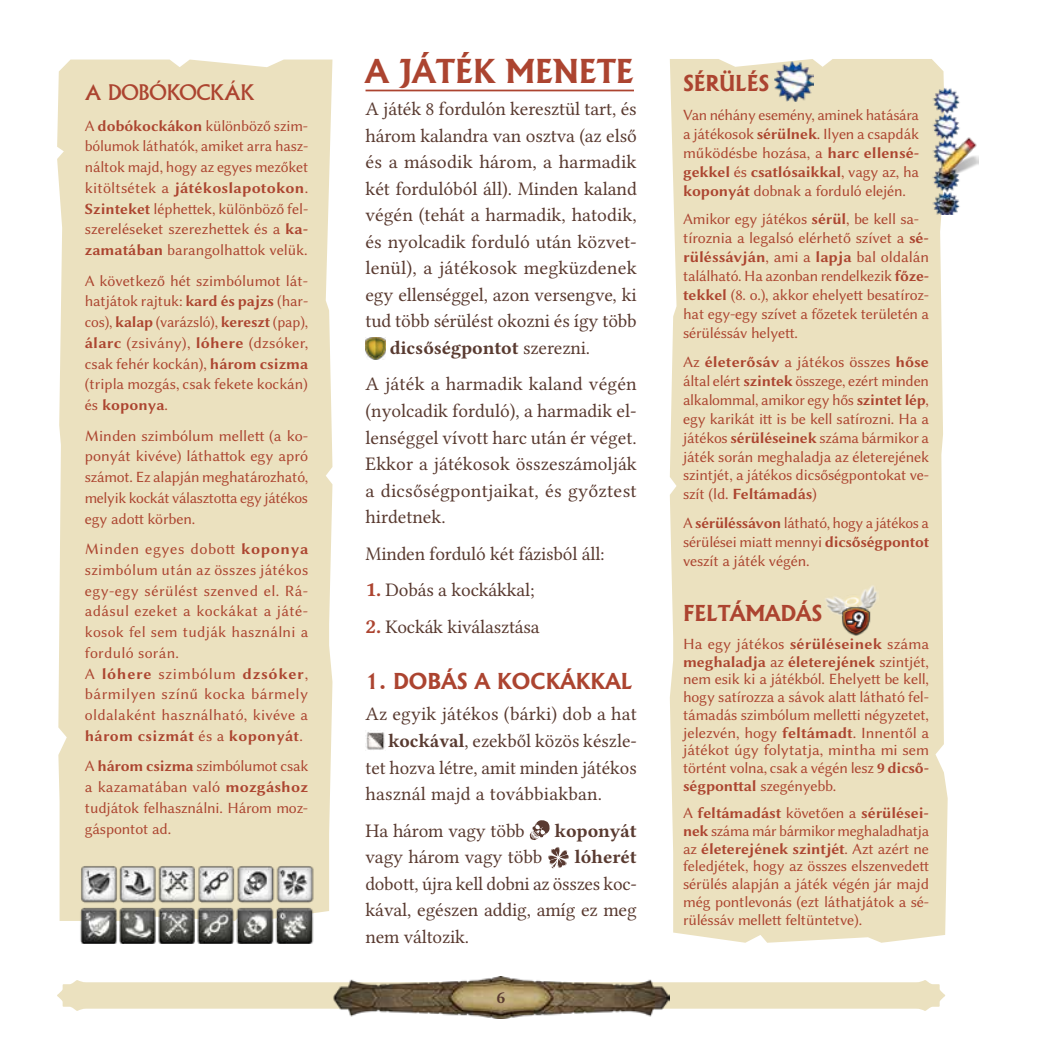
<style>
.page{position:relative;width:1042px;height:1042px;background:#fff}
.page>*{position:absolute;margin:0;border:0;box-sizing:border-box;transform-origin:0 0}
.t1{font:700 31.5px "Albertus";color:#ac4430}
.t2{font:700 21px "Albertus";letter-spacing:-.01em;color:#ac4430}
.t3{font:21px "Albertus MTCE";letter-spacing:-.01em;color:#ac4430}
.t4{font:19.25px/26.6px "Libertinus Serif";letter-spacing:-.005em;color:#593a30;text-align:justify}
.t5{font:700 19.25px "Libertinus Serif";letter-spacing:-.005em;color:#593a30}
.t6{font:700 17.5px "Libertinus Serif";color:#593a30}
.t7{font:15.75px/20.7px "Libertinus Sans";letter-spacing:-.01em;color:#ac4530;text-align:justify}
.t8{font:15.75px/20.7px "Libertinus Sans";letter-spacing:.02em;color:#ac4530}
.s1{font-weight:700}
.s2{font-weight:400}
.s3{font-weight:700;font-size:21px;color:#ac4430}
</style>
<div class="page">
<svg style="left:57px;top:980px;width:888px;height:31px;background:#eee5c9"></svg>
<img style="left:332px;top:977px;width:338px;height:41px">
<svg style="left:57px;top:60px;width:275px;height:861px;fill:#ebe1bf"></svg>
<hr style="left:365px;top:90px;width:269px;height:1px;background:#ac4430">
<img style="left:365px;top:337px;width:20px;height:22px">
<img style="left:365px;top:732px;width:20px;height:18px">
<svg style="left:530px;top:820px;width:20px;height:20px"></svg>
<svg style="left:548px;top:847px;width:21px;height:21px"></svg>
<img style="left:75px;top:860px;width:240px;height:83px">
<div style="left:670px;top:59px;width:277px;height:884px;background:#ebe1bf"></div>
<img style="left:929px;top:84px;width:49px;height:130px">
<img style="left:823px;top:583px;width:55px;height:52px">
<img style="left:774px;top:62px;width:40px;height:40px">
<h2 class="t3" style="left:85px;top:80px;width:171px">A DOBÓKOCKÁK</h2>
<p class="t7" style="left:85px;top:115px;width:225px">A <span class="s1">dobókockákon</span> különböző szim&shy;bólumok láthatók, amiket arra hasz&shy;náltok majd, hogy az egyes mezőket kitöltsétek a <span class="s1">játékoslapotokon</span>.<br><span class="s1">Szinteket</span> léphettek, különböző fel&shy;szereléseket szerezhettek és a <span class="s1">ka&shy;zamatában</span> barangolhattok velük.</p>
<p class="t7" style="left:85px;top:270px;width:225px">A következő hét szimbólumot lát&shy;hatjátok rajtuk: <span class="s1">kard és pajzs</span> (har&shy;cos), <span class="s1">kalap</span> (varázsló), <span class="s1">kereszt</span> (pap), <span class="s1">álarc</span> (zsivány), <span class="s1">lóhere</span> (dzsóker, csak fehér kockán), <span class="s1">három csizma </span>(tripla mozgás, csak fekete kockán) és <span class="s1">koponya</span>.</p>
<p class="t7" style="left:85px;top:425px;width:225px">Minden szimbólum mellett (a ko&shy;ponyát kivéve) láthattok egy apró számot. Ez alapján meghatározható, melyik kockát választotta egy játékos egy adott körben.</p>
<p class="t8" style="left:85px;top:539px;width:225px">Minden egyes dobott <span class="s1">koponya </span>szimbólum után az összes játékos egy-egy sérülést szenved el. Rá&shy;adásul ezeket a kockákat a játé&shy;kosok fel sem tudják használni a forduló során.<br>A <span class="s1">lóhere</span> szimbólum <span class="s1">dzsóker</span>, bármilyen színű kocka bármely oldalaként használható, kivéve a <span class="s1">három csizmát</span> és a <span class="s1">koponyát</span>.</p>
<p class="t7" style="left:85px;top:756px;width:225px">A <span class="s1">három csizma</span> szimbólumot csak a kazamatában való <span class="s1">mozgáshoz </span>tudjátok felhasználni. Három moz&shy;gáspontot ad.</p>
<h1 class="t1" style="left:365px;top:52px;width:270px">A JÁTÉK MENETE</h1>
<p class="t4" style="left:365px;top:95px;width:273px">A játék 8 fordulón keresztül tart, és</p>
<p class="t4" style="left:365px;top:122px;width:273px">három kalandra van osztva (az első</p>
<p class="t4" style="left:365px;top:148px;width:273px">és a második három, a harmadik</p>
<p class="t4" style="left:365px;top:175px;width:273px">két fordulóból áll). Minden kaland</p>
<p class="t4" style="left:365px;top:201px;width:273px">végén (tehát a harmadik, hatodik,</p>
<p class="t4" style="left:365px;top:228px;width:273px">és nyolcadik forduló után közvet-</p>
<p class="t4" style="left:365px;top:254px;width:273px">lenül), a játékosok megküzdenek</p>
<p class="t4" style="left:365px;top:281px;width:273px">egy ellenséggel, azon versengve, ki</p>
<p class="t4" style="left:365px;top:308px;width:273px">tud több sérülést okozni és így több</p>
<p class="t5" style="left:390px;top:334px;width:202px">dicsőségpontot <span class="s2">szerezni.</span></p>
<p class="t4" style="left:365px;top:371px;width:273px">A játék a harmadik kaland végén (nyolcadik forduló), a harmadik el&shy;lenséggel vívott harc után ér véget.<br>Ekkor a játékosok összeszámolják a dicsőségpontjaikat, és győztest hirdetnek.</p>
<p class="t4" style="left:365px;top:540px;width:241px">Minden forduló két fázisból áll:</p>
<p class="t4" style="left:365px;top:576px;width:170px"><span class="s3">1.</span> Dobás a kockákkal;</p>
<p class="t4" style="left:365px;top:613px;width:176px"><span class="s3">2.</span> Kockák kiválasztása</p>
<h2 class="t2" style="left:365px;top:668px;width:268px">1. DOBÁS A KOCKÁKKAL</h2>
<p class="t4" style="left:365px;top:700px;width:273px">Az egyik játékos (bárki) dob a hat</p>
<p class="t4" style="left:388px;top:727px;width:250px"><span class="s1">kockával</span>, ezekből közös készle-</p>
<p class="t4" style="left:365px;top:754px;width:273px">tet hozva létre, amit minden játékos</p>
<p class="t4" style="left:365px;top:780px;width:238px">használ majd a továbbiakban.</p>
<p class="t4" style="left:365px;top:817px;width:161px">Ha három vagy több</p>
<p class="t5" style="left:554px;top:817px;width:84px">koponyát</p>
<p class="t4" style="left:365px;top:843px;width:178px">vagy három vagy több</p>
<p class="t5" style="left:574px;top:843px;width:64px">lóherét</p>
<p class="t4" style="left:365px;top:870px;width:273px">dobott, újra kell dobni az összes koc&shy;kával, egészen addig, amíg ez meg nem változik.</p>
<p class="t6" style="left:497px;top:985px;width:10px">6</p>
<h2 class="t2" style="left:683px;top:70px;width:88px">SÉRÜLÉS</h2>
<p class="t7" style="left:683px;top:105px;width:238px;line-height:18.9px">Van néhány esemény, aminek hatására a játékosok <span class="s1">sérülnek</span>. Ilyen a csapdák működésbe hozása, a <span class="s1">harc ellensé&shy;gekkel</span> és <span class="s1">csatlósaikkal</span>, vagy az, ha <span class="s1">koponyát</span> dobnak a forduló elején.</p>
<p class="t7" style="left:683px;top:210px;width:247px;line-height:18.9px;text-align:left">Amikor egy játékos <span class="s1">sérül</span>, be kell sa&shy;tíroznia a legalsó elérhető szívet a <span class="s1">sé&shy;rüléssávján</span>, ami a <span class="s1">lapja</span> bal oldalán található. Ha azonban rendelkezik <span class="s1">főze&shy;tekkel</span> (8. o.), akkor ehelyett besatíroz&shy;hat egy-egy szívet a főzetek területén a sérüléssáv helyett.</p>
<p class="t7" style="left:683px;top:352px;width:247px;line-height:18.9px">Az <span class="s1">életerősáv</span> a játékos összes <span class="s1">hőse </span>által elért <span class="s1">szintek</span> összege, ezért minden alkalommal, amikor egy hős <span class="s1">szintet lép</span>, egy karikát itt is be kell satírozni. Ha a játékos <span class="s1">sérüléseinek</span> száma bármikor a játék során meghaladja az életerejének szintjét, a játékos dicsőségpontokat ve&shy;szít (ld. <span class="s1">Feltámadás</span>)</p>
<p class="t7" style="left:683px;top:514px;width:248px;line-height:18.9px">A <span class="s1">sérüléssávon</span> látható, hogy a játékos a sérülései miatt mennyi <span class="s1">dicsőségpontot </span>veszít a játék végén.</p>
<h2 class="t2" style="left:683px;top:601px;width:141px">FELTÁMADÁS</h2>
<p class="t7" style="left:683px;top:635px;width:248px;line-height:17.7px">Ha egy játékos <span class="s1">sérüléseinek</span> száma <span class="s1">meghaladja</span> az <span class="s1">életerejének</span> szintjét, nem esik ki a játékból. Ehelyett be kell, hogy satírozza a sávok alatt látható fel&shy;támadás szimbólum melletti négyzetet, jelezvén, hogy <span class="s1">feltámadt</span>. Innentől a játékot úgy folytatja, mintha mi sem történt volna, csak a végén lesz <span class="s1">9 dicső&shy;ségponttal</span> szegényebb.</p>
<p class="t7" style="left:683px;top:804px;width:248px;line-height:17.7px">A <span class="s1">feltámadást</span> követően a <span class="s1">sérülései&shy;nek</span> száma már bármikor meghaladhatja az <span class="s1">életerejének szintjét</span>. Azt azért ne feledjétek, hogy az összes elszenvedett sérülés alapján a játék végén jár majd még pontlevonás (ezt láthatjátok a sé&shy;rüléssáv mellett feltüntetve).</p>
</div>
